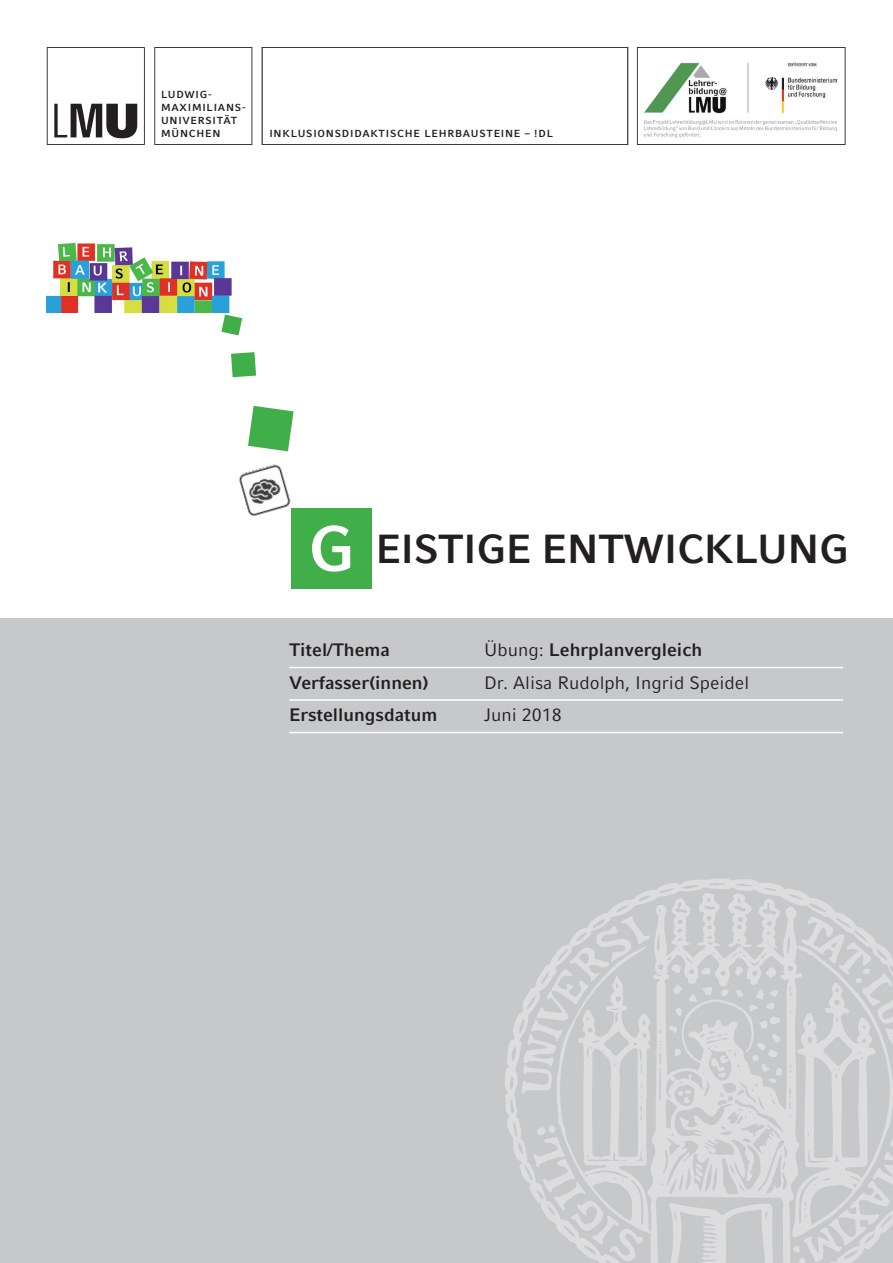
<style>
.page{position:relative;width:893px;height:1263px;background:#fff}
.page>*{position:absolute;margin:0;border:0;box-sizing:border-box;transform-origin:0 0}
.t1{font:700 63.75px "LMU Compatil Fact";color:#fff}
.t2{font:700 40.5px "LMU Compatil Fact";letter-spacing:-.01em;color:#231f20}
.t3{font:700 18px "LMU Compatil Fact";color:#231f20}
.t4{font:18px "LMU Compatil Fact";color:#231f20}
.t5{font:700 10.2px/13.2px "LMU Compatil Fact";letter-spacing:.075em;color:#231f20}
.s1{font-weight:400}
</style>
<div class="page">
<div style="left:0;top:619px;width:893px;height:644px;background:#c7c8ca"></div>
<svg style="left:154px;top:47px;width:98px;height:98px"></svg>
<svg style="left:637px;top:47px;width:208px;height:98px"></svg>
<svg style="left:262px;top:47px;width:366px;height:98px"></svg>
<svg style="left:47px;top:47px;width:98px;height:98px"></svg>
<img style="left:643px;top:62px;width:199px;height:80px">
<img style="left:505px;top:879px;width:388px;height:384px">
<hr style="left:289px;top:667px;width:554px;height:1px;background:#fff">
<hr style="left:289px;top:699px;width:554px;height:2px;background:#fff">
<hr style="left:289px;top:732px;width:554px;height:1px;background:#fff">
<img style="left:47px;top:242px;width:185px;height:71px">
<div style="left:291px;top:508px;width:81px;height:81px;background:#40ae49"></div>
<svg style="left:248px;top:406px;width:46px;height:45px"></svg>
<svg style="left:231px;top:352px;width:25px;height:25px"></svg>
<svg style="left:221px;top:315px;width:21px;height:20px"></svg>
<img style="left:239px;top:464px;width:52px;height:53px">
<p class="t5" style="left:161px;top:88px;width:86px">LUDWIG-<br>MAXIMILIANS-<br>UNIVERSITÄT<br>MÜNCHEN</p>
<p class="t5" style="left:269px;top:127px;width:285px">INKLUSIONSDIDAKTISCHE LEHRBAUSTEINE – !DL</p>
<p class="t1" style="left:308px;top:511px;width:48px">G</p>
<p class="t2" style="left:376px;top:525px;width:475px">EISTIGE ENTWICKLUNG</p>
<p class="t3" style="left:289px;top:639px;width:102px">Titel/Thema</p>
<p class="t3" style="left:484px;top:639px;width:220px"><span class="s1">Übung:</span> Lehrplanvergleich</p>
<p class="t3" style="left:289px;top:672px;width:141px">Verfasser(innen)</p>
<p class="t4" style="left:484px;top:672px;width:266px">Dr. Alisa Rudolph, Ingrid Speidel</p>
<p class="t3" style="left:289px;top:704px;width:150px">Erstellungsdatum</p>
<p class="t4" style="left:484px;top:704px;width:79px">Juni 2018</p>
</div>
